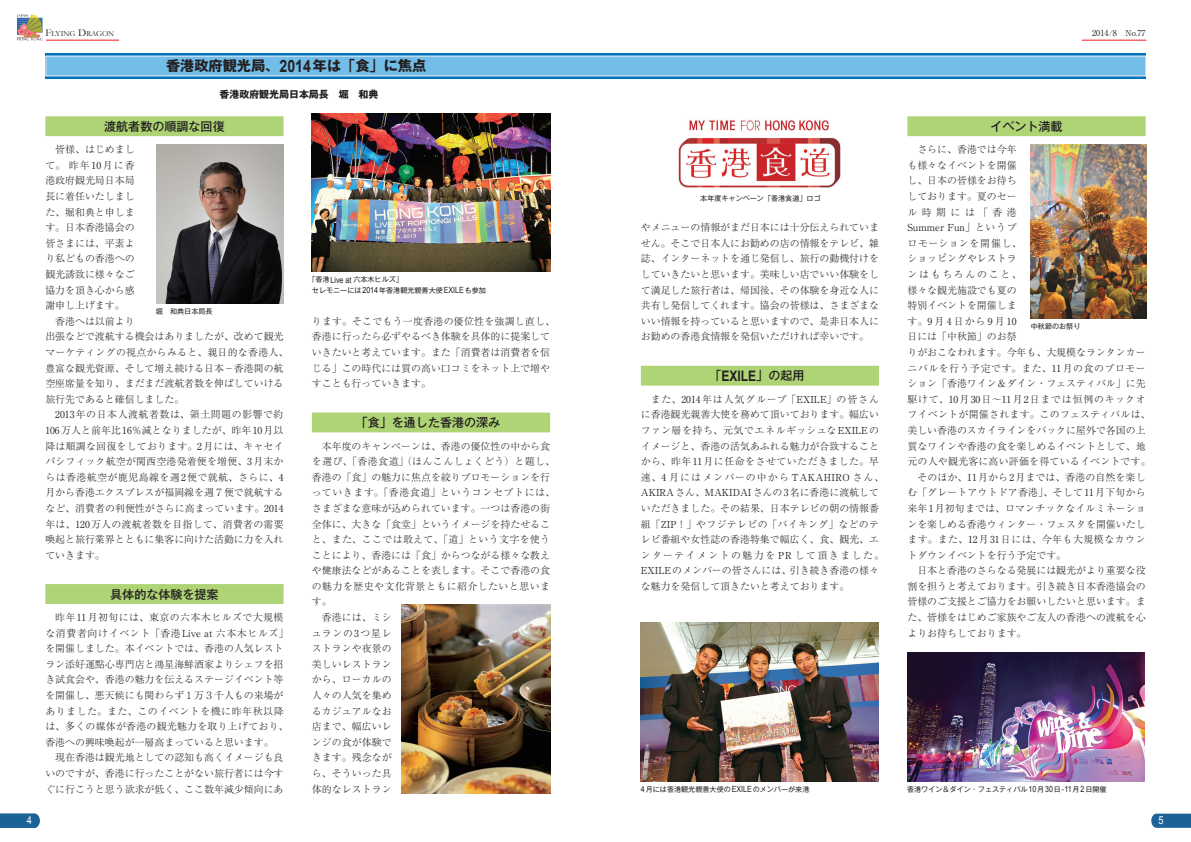
<style>
.page{position:relative;width:1191px;height:842px;background:#fff}
.page>*{position:absolute;margin:0;border:0;box-sizing:border-box;transform-origin:0 0}
.t1{font:700 14.2px "Gothic MB101 Pro";color:#231f20}
.t2{font:500 12px "Gothic MB101 Pro";color:#231f20}
.t3{font:11.1px "Arial";color:#fff;scale:.83 1}
.t4{font:300 9.9px/15.6px "Ryumin Pro";color:#231f20}
.t5{font:700 9.9px "Gothic MB101 Pro";color:#231f20}
.t6{font:9.6px "Ryumin Pro";color:#231f20}
.t7{font:8.2px "Ryumin Pro";color:#231f20}
.t8{font:7.8px "Garamond";color:#231f20}
.t9{font:7.1px/10.3px "Gothic MB101 Pro";color:#231f20}
.s1{font-size:10.6px}
.s2{font-family:"Gothic MB101 Pro De"}
.s3{font-family:"Arial";font-size:17px}
.s4{font-weight:400;font-size:9.6px}
.s5{font-family:"Arial";font-size:8.5px}
.s6{font-family:"Arial";font-weight:700;font-size:14.5px}
.s7{font-weight:300;font-size:9.9px}
</style>
<div class="page">
<svg style="left:1151px;top:814px;width:40px;height:14px"></svg>
<hr style="left:46px;top:40px;width:73px;height:1px;background:#ee1d23">
<svg style="left:17px;top:14px;width:26px;height:27px"></svg>
<hr style="left:1081px;top:40px;width:65px;height:1px;background:#ee1d23">
<div style="left:907px;top:116px;width:238px;height:20px;background:#aed475"></div>
<div style="left:641px;top:366px;width:238px;height:20px;background:#aed475"></div>
<div style="left:312px;top:413px;width:238px;height:19px;background:#aed475"></div>
<div style="left:45px;top:116px;width:238px;height:20px;background:#aed475"></div>
<div style="left:45px;top:584px;width:238px;height:20px;background:#aed475"></div>
<svg style="left:0;top:814px;width:40px;height:14px"></svg>
<svg style="left:46px;top:53px;width:1100px;height:26px;background:#2384c4"></svg>
<div style="left:45px;top:56px;width:1101px;height:20px;background:#73bde9"></div>
<img style="left:312px;top:113px;width:238px;height:159px">
<img style="left:678px;top:119px;width:163px;height:69px">
<img style="left:401px;top:604px;width:149px;height:189px">
<img style="left:641px;top:622px;width:238px;height:159px">
<img style="left:1030px;top:144px;width:116px;height:174px">
<img style="left:907px;top:652px;width:237px;height:129px">
<img style="left:157px;top:144px;width:127px;height:159px">
<p class="t3" style="left:27px;top:813px;width:8px">4</p>
<p class="t8" style="left:45px;top:28px;width:70px"><span class="s1">F</span>LYING <span class="s1">D</span>RAGON</p>
<p class="t7" style="left:1092px;top:26px;width:55px">2014/8 No.77</p>
<h1 class="t1" style="left:166px;top:54px;width:262px">香港政府観光局<span class="s2">、</span><span class="s3">2014</span>年は<span class="s2">「</span>食<span class="s2">」</span>に焦点</h1>
<p class="t5" style="left:220px;top:86px;width:160px">香港政府観光局日本局長　堀　和典</p>
<p class="t2" style="left:104px;top:116px;width:122px">渡航者数の順調な回復</p>
<p class="t4" style="left:45px;top:141px;width:245px">　皆様、はじめまし<br>て。昨年<span class="s4">10</span>月に香<br>港政府観光局日本局<br>長に着任いたしまし<br>た、堀和典と申しま<br>す。日本香港協会の<br>皆さまには、平素よ<br>り私どもの香港への<br>観光誘致に様々なご<br>協力を頂き心から感<br>謝申し上げます。<br>　香港へは以前より<br>出張などで渡航する機会はありましたが、改めて観光マーケティングの視点からみると、親日的な香港人、豊富な観光資源、そして増え続ける日本－香港間の航空座席量を知り、まだまだ渡航者数を伸ばしていける旅行先であると確信しました。</p>
<p class="t4" style="left:45px;top:406px;width:240px;text-align:justify;text-indent:10px"><span class="s4">2013</span>年の日本人渡航者数は、領土問題の影響で約<span class="s4">106</span>万人と前年比<span class="s4">16</span>％減となりましたが、昨年<span class="s4">10</span>月以降は順調な回復をしております。<span class="s4">2</span>月には、キャセイパシフィック航空が関西空港発着便を増便、<span class="s4">3</span>月末からは香港航空が鹿児島線を週<span class="s4">2</span>便で就航、さらに、<span class="s4">4</span>月から香港エクスプレスが福岡線を週７便で就航するなど、消費者の利便性がさらに高まっています。<span class="s4">2014</span>年は、<span class="s4">120</span>万人の渡航者数を目指して、消費者の需要喚起と旅行業界とともに集客に向けた活動に力を入れていきます。</p>
<p class="t2" style="left:110px;top:584px;width:110px">具体的な体験を提案</p>
<p class="t4" style="left:45px;top:609px;width:245px">　昨年<span class="s4">11</span>月初旬には、東京の六本木ヒルズで大規模な消費者向けイベント「香港<span class="s4">Live at</span> 六本木ヒルズ」を開催しました。本イベントでは、香港の人気レストラン添好運點心専門店と鴻星海鮮酒家よりシェフを招き試食会や、香港の魅力を伝えるステージイベント等を開催し、悪天候にも関わらず１万３千人もの来場がありました。また、このイベントを機に昨年秋以降は、多くの媒体が香港の観光魅力を取り上げており、香港への興味喚起が一層高まっていると思います。<br>　現在香港は観光地としての認知も高くイメージも良いのですが、香港に行ったことがない旅行者には今すぐに行こうと思う欲求が低く、ここ数年減少傾向にあ</p>
<p class="t9" style="left:156px;top:305px;width:58px">堀　和典日本局長</p>
<p class="t9" style="left:312px;top:274px;width:176px;text-indent:-4px">「香港<span class="s5">Live at</span> 六本木ヒルズ」<br>セレモニーには<span class="s5">2014</span>年香港観光親善大使<span class="s5">EXILE</span>も参加</p>
<p class="t4" style="left:312px;top:312px;width:245px">ります。そこでもう一度香港の優位性を強調し直し、香港に行ったら必ずやるべき体験を具体的に提案していきたいと考えています。また「消費者は消費者を信じる」この時代には質の高い口コミをネット上で増やすことも行っていきます。</p>
<p class="t2" style="left:356px;top:412px;width:146px">「食」を通した香港の深み</p>
<p class="t4" style="left:312px;top:437px;width:245px">　本年度のキャンペーンは、香港の優位性の中から食を選び、「香港食道」（ほんこんしょくどう）と題し、香港の「食」の魅力に焦点を絞りプロモーションを行っていきます。「香港食道」というコンセプトには、さまざまな意味が込められています。一つは香港の街全体に、大きな「食堂」というイメージを持たせること、また、ここでは敢えて、「道」という文字を使うことにより、香港には「食」からつながる様々な教えや健康法などがあることを表します。そこで香港の食の魅力を歴史や文化背景ともに紹介したいと思います。<br>　香港には、ミシ<br>ュランの<span class="s4">3</span>つ星レ<br>ストランや夜景の<br>美しいレストラン<br>から、ローカルの<br>人々の人気を集め<br>るカジュアルなお<br>店まで、幅広いレ<br>ンジの食が体験で<br>きます。残念なが<br>ら、そういった具<br>体的なレストラン</p>
<p class="t9" style="left:700px;top:192px;width:122px">本年度キャンペーン「香港食道」ロゴ</p>
<p class="t4" style="left:641px;top:219px;width:240px;text-align:justify">やメニューの情報がまだ日本には十分伝えられていません。そこで日本人にお勧めの店の情報をテレビ、雑誌、インターネットを通じ発信し、旅行の動機付けをしていきたいと思います。美味しい店でいい体験をして満足した旅行者は、帰国後、その体験を身近な人に共有し発信してくれます。協会の皆様は、さまざまないい情報を持っていると思いますので、是非日本人にお勧めの香港食情報を発信いただければ幸いです。</p>
<p class="t2" style="left:709px;top:366px;width:97px">「<span class="s6">EXILE</span>」の起用</p>
<p class="t4" style="left:641px;top:390px;width:245px">　また、<span class="s4">2014</span>年は人気グループ「<span class="s4">EXILE</span>」の皆さんに香港観光親善大使を務めて頂いております。幅広いファン層を持ち、元気でエネルギッシュな<span class="s4">EXILE</span>のイメージと、香港の活気あふれる魅力が合致することから、昨年<span class="s4">11</span>月に任命をさせていただきました。早速、<span class="s4">4</span> 月にはメンバーの中から <span class="s4">TAKAHIRO</span> さん、<br><span class="s4">AKIRA</span>さん、<span class="s4">MAKIDAI</span>さんの<span class="s4">3</span>名に香港に渡航していただきました。その結果、日本テレビの朝の情報番組「<span class="s4">ZIP</span>！」やフジテレビの「バイキング」などのテレビ番組や女性誌の香港特集で幅広く、食、観光、エンターテイメントの魅力を <span class="s4">PR</span> して頂きました。<br><span class="s4">EXILE</span>のメンバーの皆さんには、引き続き香港の様々な魅力を発信して頂きたいと考えております。</p>
<p class="t2" style="left:990px;top:116px;width:74px">イベント満載</p>
<p class="t4" style="left:907px;top:141px;width:111px;text-align:justify">　さらに、香港では今年も様々なイベントを開催し、日本の皆様をお待ちしております。夏のセール時期には「香港</p>
<p class="t6" style="left:907px;top:220px;width:111px">Summer Fun<span class="s7">」というプ</span></p>
<p class="t4" style="left:907px;top:235px;width:245px">ロモーションを開催し、<br>ショッピングやレストラ<br>ンはもちろんのこと、<br>様々な観光施設でも夏の<br>特別イベントを開催しま<br>す。<span class="s4">9</span>月<span class="s4">4</span>日から<span class="s4">9</span>月<span class="s4">10<br></span>日には「中秋節」のお祭<br>りがおこなわれます。今年も、大規模なランタンカーニバルを行う予定です。また、<span class="s4">11</span>月の食のプロモーション「香港ワイン＆ダイン・フェスティバル」に先駆けて、<span class="s4">10</span>月<span class="s4">30</span>日～<span class="s4">11</span>月<span class="s4">2</span>日までは恒例のキックオフイベントが開催されます。このフェスティバルは、美しい香港のスカイラインをバックに屋外で各国の上質なワインや香港の食を楽しめるイベントとして、地元の人や観光客に高い評価を得ているイベントです。　そのほか、<span class="s4">11</span>月から<span class="s4">2</span>月までは、香港の自然を楽しむ「グレートアウトドア香港」、そして<span class="s4">11</span>月下旬から来年<span class="s4">1</span>月初旬までは、ロマンチックなイルミネーションを楽しめる香港ウィンター・フェスタを開催いたします。また、<span class="s4">12</span>月<span class="s4">31</span>日には、今年も大規模なカウントダウンイベントを行う予定です。<br>　日本と香港のさらなる発展には観光がより重要な役割を担うと考えております。引き続き日本香港協会の皆様のご支援とご協力をお願いしたいと思います。また、皆様をはじめご家族やご友人の香港への渡航を心よりお待ちしております。</p>
<p class="t9" style="left:1030px;top:320px;width:51px">中秋節のお祭り</p>
<p class="t9" style="left:641px;top:783px;width:170px"><span class="s5">4</span>月には香港観光親善大使の<span class="s5">EXILE</span>のメンバーが来港</p>
<p class="t9" style="left:907px;top:783px;width:201px">香港ワイン＆ダイン・フェスティバル<span class="s5">10</span>月<span class="s5">30</span>日<span class="s5">-11</span>月<span class="s5">2</span>日開催</p>
<p class="t3" style="left:1158px;top:813px;width:8px">5</p>
</div>
